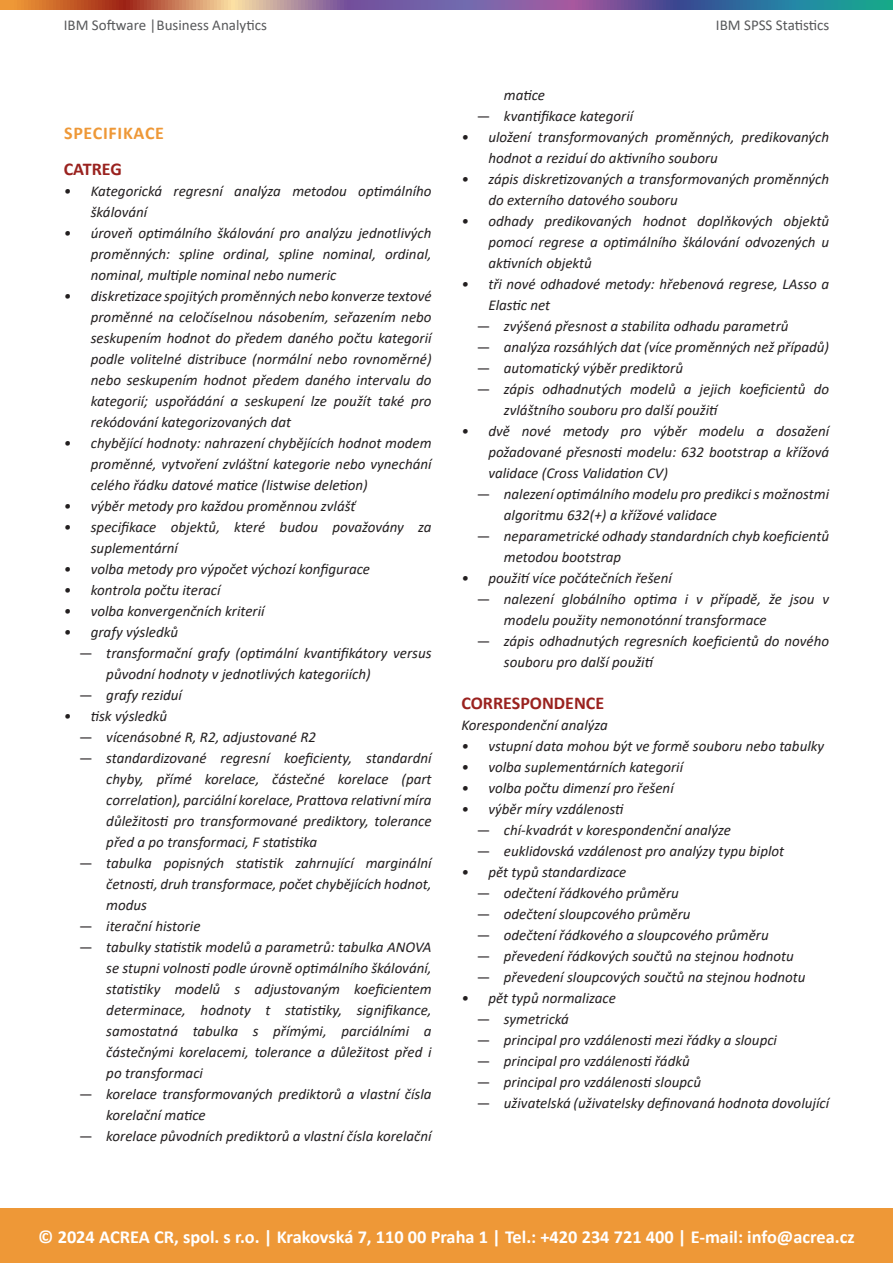
<style>
.page{position:relative;width:893px;height:1263px;background:#fff}
.page>*{position:absolute;margin:0;border:0;box-sizing:border-box;transform-origin:0 0}
.t1{font:700 18.3px "Calibri";color:#fff}
.t2{font:700 18px "Calibri";color:#9a221f}
.t3{font:700 18px "Calibri";letter-spacing:.04em;color:#ee9837}
.t4{font:italic 15px/21px "Calibri";color:#231f20}
.t5{font:15px "Calibri";color:#57585a}
.s1{font-style:normal}
</style>
<div class="page">
<div style="left:0;top:1209px;width:893px;height:54px;background:#ee9837"></div>
<svg style="left:0;top:0;width:893px;height:9px;background:#827085"></svg>
<p class="t5" style="left:64px;top:14px;width:205px">IBM Software |Business Analytics</p>
<p class="t5" style="left:716px;top:14px;width:115px">IBM SPSS Statistics</p>
<p class="t3" style="left:64px;top:120px;width:101px">SPECIFIKACE</p>
<p class="t2" style="left:64px;top:156px;width:60px">CATREG</p>
<p class="t4" style="left:91px;top:180px;width:342px;text-indent:-27px">• Kategorická regresní analýza metodou optimálního škálování</p>
<p class="t4" style="left:91px;top:222px;width:342px;text-align:justify;text-indent:-27px">• úroveň optimálního škálování pro analýzu jednotlivých proměnných: spline ordinal, spline nominal, ordinal, nominal, multiple nominal nebo numeric</p>
<p class="t4" style="left:91px;top:285px;width:342px;text-align:justify;text-indent:-27px">• diskretizace spojitých proměnných nebo konverze textové proměnné na celočíselnou násobením, seřazením nebo seskupením hodnot do předem daného počtu kategorií podle volitelné distribuce (normální nebo rovnoměrné) nebo seskupením hodnot předem daného intervalu do kategorií; uspořádání a seskupení lze použít také pro rekódování kategorizovaných dat</p>
<p class="t4" style="left:91px;top:432px;width:342px;text-align:justify;text-indent:-27px">• chybějící hodnoty: nahrazení chybějících hodnot modem proměnné, vytvoření zvláštní kategorie nebo vynechání celého řádku datové matice (listwise deletion)</p>
<p class="t4" style="left:64px;top:495px;width:293px">• výběr metody pro každou proměnnou zvlášť</p>
<p class="t4" style="left:91px;top:516px;width:342px;text-indent:-27px">• specifikace objektů, které budou považovány za suplementární</p>
<p class="t4" style="left:64px;top:558px;width:308px">• volba metody pro výpočet výchozí konfigurace</p>
<p class="t4" style="left:64px;top:579px;width:158px">• kontrola počtu iterací</p>
<p class="t4" style="left:64px;top:600px;width:202px">• volba konvergenčních kriterií</p>
<p class="t4" style="left:64px;top:621px;width:116px">• grafy výsledků</p>
<p class="t4" style="left:106px;top:642px;width:327px;text-indent:-27px"><span class="s1">—</span> transformační grafy (optimální kvantifikátory versus původní hodnoty v jednotlivých kategoriích)</p>
<p class="t4" style="left:79px;top:684px;width:104px"><span class="s1">—</span> grafy reziduí</p>
<p class="t4" style="left:64px;top:705px;width:105px">• tisk výsledků</p>
<p class="t4" style="left:79px;top:726px;width:238px"><span class="s1">—</span> vícenásobné R, R2, adjustované R2</p>
<p class="t4" style="left:106px;top:747px;width:327px;text-align:justify;text-indent:-27px"><span class="s1">—</span> standardizované regresní koeficienty, standardní chyby, přímé korelace, částečné korelace (part correlation), parciální korelace, Prattova relativní míra důležitosti pro transformované prediktory, tolerance před a po transformaci, F statistika</p>
<p class="t4" style="left:106px;top:852px;width:327px;text-align:justify;text-indent:-27px"><span class="s1">—</span> tabulka popisných statistik zahrnující marginální četnosti, druh transformace, počet chybějících hodnot, modus</p>
<p class="t4" style="left:79px;top:915px;width:123px"><span class="s1">—</span> iterační historie</p>
<p class="t4" style="left:106px;top:936px;width:327px;text-align:justify;text-indent:-27px"><span class="s1">—</span> tabulky statistik modelů a parametrů: tabulka ANOVA se stupni volnosti podle úrovně optimálního škálování, statistiky modelů s adjustovaným koeficientem determinace, hodnoty t statistiky, signifikance, samostatná tabulka s přímými, parciálními a částečnými korelacemi, tolerance a důležitost před i po transformaci</p>
<p class="t4" style="left:106px;top:1083px;width:327px;text-indent:-27px"><span class="s1">—</span> korelace transformovaných prediktorů a vlastní čísla korelační matice</p>
<p class="t4" style="left:79px;top:1125px;width:354px"><span class="s1">—</span> korelace původních prediktorů a vlastní čísla korelační</p>
<p class="t4" style="left:504px;top:84px;width:43px">matice</p>
<p class="t4" style="left:477px;top:105px;width:158px"><span class="s1">—</span> kvantifikace kategorií</p>
<p class="t4" style="left:488px;top:126px;width:342px;text-indent:-27px">• uložení transformovaných proměnných, predikovaných hodnot a reziduí do aktivního souboru</p>
<p class="t4" style="left:488px;top:168px;width:342px;text-indent:-27px">• zápis diskretizovaných a transformovaných proměnných do externího datového souboru</p>
<p class="t4" style="left:488px;top:210px;width:342px;text-align:justify;text-indent:-27px">• odhady predikovaných hodnot doplňkových objektů pomocí regrese a optimálního škálování odvozených u aktivních objektů</p>
<p class="t4" style="left:488px;top:273px;width:342px;text-indent:-27px">• tři nové odhadové metody: hřebenová regrese, LAsso a<br>Elastic net</p>
<p class="t4" style="left:477px;top:315px;width:313px"><span class="s1">—</span> zvýšená přesnost a stabilita odhadu parametrů</p>
<p class="t4" style="left:477px;top:336px;width:354px"><span class="s1">—</span> analýza rozsáhlých dat (více proměnných než případů)</p>
<p class="t4" style="left:477px;top:357px;width:208px"><span class="s1">—</span> automatický výběr prediktorů</p>
<p class="t4" style="left:504px;top:378px;width:327px;text-indent:-27px"><span class="s1">—</span> zápis odhadnutých modelů a jejich koeficientů do zvláštního souboru pro další použití</p>
<p class="t4" style="left:488px;top:420px;width:342px;text-align:justify;text-indent:-27px">• dvě nové metody pro výběr modelu a dosažení požadované přesnosti modelu: 632 bootstrap a křížová validace (Cross Validation CV)</p>
<p class="t4" style="left:504px;top:483px;width:327px;text-indent:-27px"><span class="s1">—</span> nalezení optimálního modelu pro predikci s možnostmi algoritmu 632(+) a křížové validace</p>
<p class="t4" style="left:504px;top:525px;width:327px;text-indent:-27px"><span class="s1">—</span> neparametrické odhady standardních chyb koeficientů metodou bootstrap</p>
<p class="t4" style="left:461px;top:567px;width:212px">• použití více počátečních řešení</p>
<p class="t4" style="left:504px;top:588px;width:327px;text-indent:-27px"><span class="s1">—</span> nalezení globálního optima i v případě, že jsou v modelu použity nemonotónní transformace</p>
<p class="t4" style="left:504px;top:630px;width:327px;text-indent:-27px"><span class="s1">—</span> zápis odhadnutých regresních koeficientů do nového souboru pro další použití</p>
<p class="t2" style="left:461px;top:690px;width:144px">CORRESPONDENCE</p>
<p class="t4" style="left:461px;top:714px;width:148px">Korespondenční analýza</p>
<p class="t4" style="left:461px;top:735px;width:364px">• vstupní data mohou být ve formě souboru nebo tabulky</p>
<p class="t4" style="left:461px;top:756px;width:223px">• volba suplementárních kategorií</p>
<p class="t4" style="left:461px;top:777px;width:214px">• volba počtu dimenzí pro řešení</p>
<p class="t4" style="left:461px;top:798px;width:164px">• výběr míry vzdálenosti</p>
<p class="t4" style="left:477px;top:819px;width:256px"><span class="s1">—</span> chí‐kvadrát v korespondenční analýze</p>
<p class="t4" style="left:477px;top:840px;width:309px"><span class="s1">—</span> euklidovská vzdálenost pro analýzy typu biplot</p>
<p class="t4" style="left:461px;top:861px;width:167px">• pět typů standardizace</p>
<p class="t4" style="left:477px;top:882px;width:204px"><span class="s1">—</span> odečtení řádkového průměru</p>
<p class="t4" style="left:477px;top:903px;width:215px"><span class="s1">—</span> odečtení sloupcového průměru</p>
<p class="t4" style="left:477px;top:924px;width:293px"><span class="s1">—</span> odečtení řádkového a sloupcového průměru</p>
<p class="t4" style="left:477px;top:945px;width:319px"><span class="s1">—</span> převedení řádkových součtů na stejnou hodnotu</p>
<p class="t4" style="left:477px;top:966px;width:330px"><span class="s1">—</span> převedení sloupcových součtů na stejnou hodnotu</p>
<p class="t4" style="left:461px;top:987px;width:156px">• pět typů normalizace</p>
<p class="t4" style="left:477px;top:1008px;width:94px"><span class="s1">—</span> symetrická</p>
<p class="t4" style="left:477px;top:1029px;width:302px"><span class="s1">—</span> principal pro vzdálenosti mezi řádky a sloupci</p>
<p class="t4" style="left:477px;top:1050px;width:214px"><span class="s1">—</span> principal pro vzdálenosti řádků</p>
<p class="t4" style="left:477px;top:1071px;width:226px"><span class="s1">—</span> principal pro vzdálenosti sloupců</p>
<p class="t4" style="left:477px;top:1092px;width:354px"><span class="s1">—</span> uživatelská (uživatelsky definovaná hodnota dovolující</p>
<p class="t1" style="left:38px;top:1224px;width:818px">© 2024 ACREA CR, spol. s r.o. | Krakovská 7, 110 00 Praha 1 | Tel.: +420 234 721 400 | E-mail: info@acrea.cz</p>
</div>
